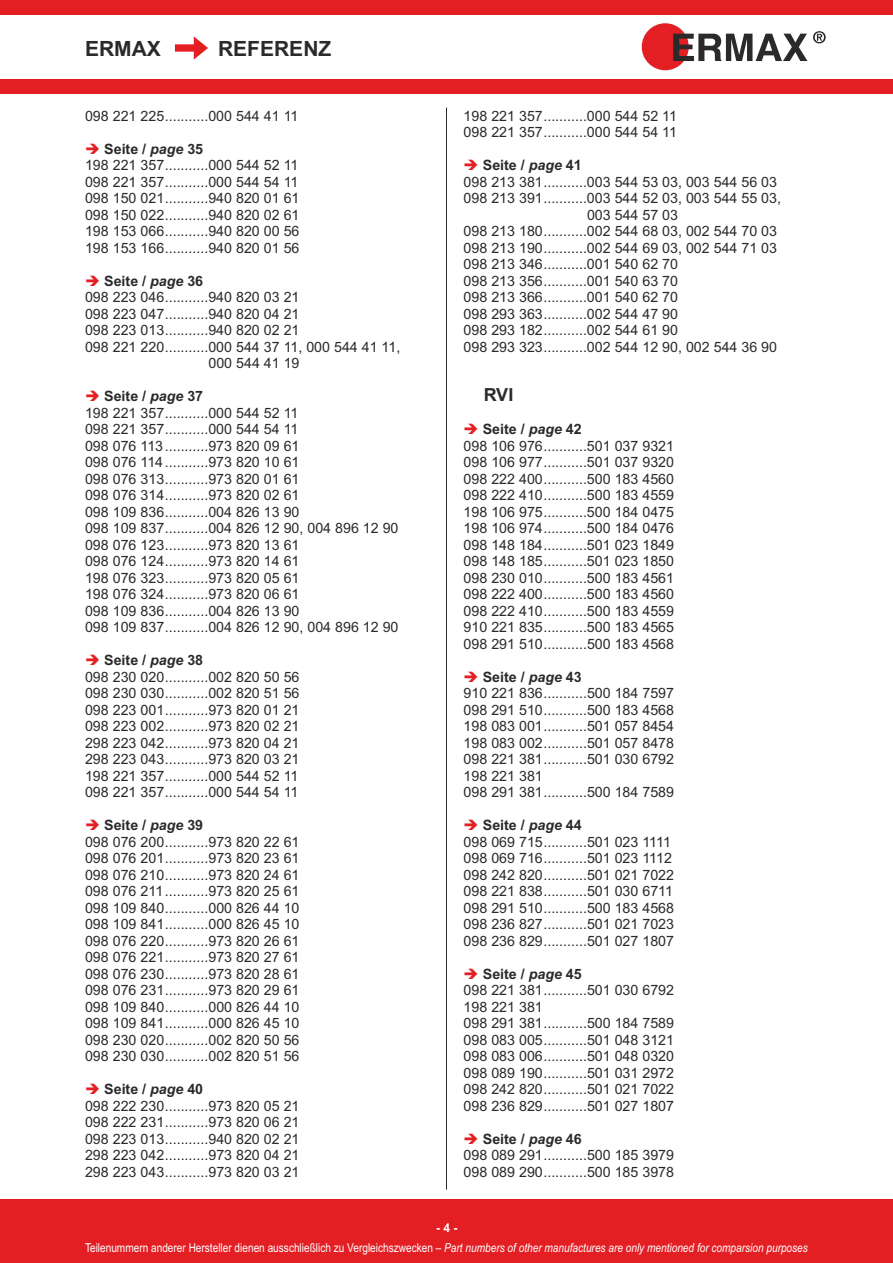
<style>
.page{position:relative;width:893px;height:1263px;background:#fff}
.page>*{position:absolute;margin:0;border:0;box-sizing:border-box;transform-origin:0 0}
.t1{font:700 21px "Arial";color:#2b2929}
.t2{font:700 18px "Arial";color:#2b2929}
.t3{font:14.25px/16.5px "Arial";color:#2b2929}
.t4{font:700 14.25px "Arial";color:#2b2929}
.t5{font:12.3px "Arial Narrow";color:#fff}
.t6{font:700 12px "Arial";color:#fff}
.s1{color:#e31f24}
.s2{font-weight:700}
.s3{font-weight:700;font-style:italic}
.s4{font-style:italic}
</style>
<div class="page">
<div style="left:0;top:79px;width:893px;height:15px;background:#e31f24"></div>
<div style="left:0;top:0;width:893px;height:15px;background:#e31f24"></div>
<div style="left:642px;top:23px;width:47px;height:47px;background:#e31f24;border-radius:50%"></div>
<svg style="left:673px;top:31px;width:153px;height:30px"></svg>
<div style="left:0;top:1199px;width:893px;height:64px;background:#e31f24"></div>
<hr style="left:446px;top:108px;width:1px;height:1081px;background:#2b2929">
<svg style="left:175px;top:36px;width:33px;height:24px"></svg>
<h1 class="t1" style="left:85px;top:40px;width:77px">ERMAX</h1>
<h1 class="t1" style="left:218px;top:40px;width:115px">REFERENZ</h1>
<p class="t3" style="left:85px;top:109px;width:215px">098 221 225...........000 544 41 11</p>
<p class="t3" style="left:85px;top:142px;width:216px"><span class="s1">➔</span> <span class="s2">Seite /</span> <span class="s3">page</span> <span class="s2">35<br></span>198 221 357...........000 544 52 11<br>098 221 357...........000 544 54 11<br>098 150 021...........940 820 01 61<br>098 150 022...........940 820 02 61<br>198 153 066...........940 820 00 56<br>198 153 166...........940 820 01 56</p>
<p class="t4" style="left:85px;top:275px;width:120px"><span class="s1">➔</span> Seite / <span class="s4">page</span> 36</p>
<p class="t3" style="left:85px;top:290px;width:216px">098 223 046...........940 820 03 21</p>
<p class="t3" style="left:85px;top:307px;width:216px">098 223 047...........940 820 04 21</p>
<p class="t3" style="left:85px;top:323px;width:216px">098 223 013...........940 820 02 21</p>
<p class="t3" style="left:85px;top:340px;width:317px">098 221 220...........000 544 37 11, 000 544 41 11,</p>
<p class="t3" style="left:208px;top:356px;width:93px">000 544 41 19</p>
<p class="t3" style="left:85px;top:389px;width:315px"><span class="s1">➔</span> <span class="s2">Seite /</span> <span class="s3">page</span> <span class="s2">37<br></span>198 221 357...........000 544 52 11<br>098 221 357...........000 544 54 11<br>098 076 113...........973 820 09 61<br>098 076 114...........973 820 10 61<br>098 076 313...........973 820 01 61<br>098 076 314...........973 820 02 61<br>098 109 836...........004 826 13 90<br>098 109 837...........004 826 12 90, 004 896 12 90<br>098 076 123...........973 820 13 61<br>098 076 124...........973 820 14 61<br>198 076 323...........973 820 05 61<br>198 076 324...........973 820 06 61<br>098 109 836...........004 826 13 90<br>098 109 837...........004 826 12 90, 004 896 12 90</p>
<p class="t3" style="left:85px;top:653px;width:216px"><span class="s1">➔</span> <span class="s2">Seite /</span> <span class="s3">page</span> <span class="s2">38<br></span>098 230 020...........002 820 50 56<br>098 230 030...........002 820 51 56<br>098 223 001...........973 820 01 21<br>098 223 002...........973 820 02 21<br>298 223 042...........973 820 04 21<br>298 223 043...........973 820 03 21<br>198 221 357...........000 544 52 11<br>098 221 357...........000 544 54 11</p>
<p class="t3" style="left:85px;top:818px;width:216px"><span class="s1">➔</span> <span class="s2">Seite /</span> <span class="s3">page</span> <span class="s2">39<br></span>098 076 200...........973 820 22 61<br>098 076 201...........973 820 23 61<br>098 076 210...........973 820 24 61<br>098 076 211...........973 820 25 61<br>098 109 840...........000 826 44 10<br>098 109 841...........000 826 45 10<br>098 076 220...........973 820 26 61<br>098 076 221...........973 820 27 61<br>098 076 230...........973 820 28 61<br>098 076 231...........973 820 29 61<br>098 109 840...........000 826 44 10<br>098 109 841...........000 826 45 10<br>098 230 020...........002 820 50 56<br>098 230 030...........002 820 51 56</p>
<p class="t3" style="left:85px;top:1082px;width:216px"><span class="s1">➔</span> <span class="s2">Seite /</span> <span class="s3">page</span> <span class="s2">40<br></span>098 222 230...........973 820 05 21<br>098 222 231...........973 820 06 21<br>098 223 013...........940 820 02 21<br>298 223 042...........973 820 04 21<br>298 223 043...........973 820 03 21</p>
<p class="t3" style="left:464px;top:109px;width:215px">198 221 357...........000 544 52 11<br>098 221 357...........000 544 54 11</p>
<p class="t4" style="left:464px;top:160px;width:120px"><span class="s1">➔</span> Seite / <span class="s4">page</span> 41</p>
<p class="t3" style="left:464px;top:175px;width:315px">098 213 381...........003 544 53 03, 003 544 56 03</p>
<p class="t3" style="left:464px;top:191px;width:319px">098 213 391...........003 544 52 03, 003 544 55 03,</p>
<p class="t3" style="left:587px;top:208px;width:93px">003 544 57 03</p>
<p class="t3" style="left:464px;top:224px;width:315px">098 213 180...........002 544 68 03, 002 544 70 03</p>
<p class="t3" style="left:464px;top:241px;width:315px">098 213 190...........002 544 69 03, 002 544 71 03</p>
<p class="t3" style="left:464px;top:257px;width:216px">098 213 346...........001 540 62 70</p>
<p class="t3" style="left:464px;top:274px;width:216px">098 213 356...........001 540 63 70</p>
<p class="t3" style="left:464px;top:290px;width:216px">098 213 366...........001 540 62 70</p>
<p class="t3" style="left:464px;top:307px;width:216px">098 293 363...........002 544 47 90</p>
<p class="t3" style="left:464px;top:323px;width:216px">098 293 182...........002 544 61 90</p>
<p class="t3" style="left:464px;top:340px;width:315px">098 293 323...........002 544 12 90, 002 544 36 90</p>
<p class="t2" style="left:484px;top:388px;width:31px">RVI</p>
<p class="t3" style="left:464px;top:422px;width:212px"><span class="s1">➔</span> <span class="s2">Seite /</span> <span class="s3">page</span> <span class="s2">42<br></span>098 106 976...........501 037 9321<br>098 106 977...........501 037 9320<br>098 222 400...........500 183 4560<br>098 222 410...........500 183 4559<br>198 106 975...........500 184 0475<br>198 106 974...........500 184 0476<br>098 148 184...........501 023 1849<br>098 148 185...........501 023 1850<br>098 230 010...........500 183 4561<br>098 222 400...........500 183 4560<br>098 222 410...........500 183 4559<br>910 221 835...........500 183 4565<br>098 291 510...........500 183 4568</p>
<p class="t3" style="left:464px;top:670px;width:212px"><span class="s1">➔</span> <span class="s2">Seite /</span> <span class="s3">page</span> <span class="s2">43<br></span>910 221 836...........500 184 7597<br>098 291 510...........500 183 4568<br>198 083 001...........501 057 8454<br>198 083 002...........501 057 8478<br>098 221 381...........501 030 6792<br>198 221 381<br>098 291 381...........500 184 7589</p>
<p class="t3" style="left:464px;top:818px;width:212px"><span class="s1">➔</span> <span class="s2">Seite /</span> <span class="s3">page</span> <span class="s2">44<br></span>098 069 715...........501 023 1111<br>098 069 716...........501 023 1112<br>098 242 820...........501 021 7022<br>098 221 838...........501 030 6711<br>098 291 510...........500 183 4568<br>098 236 827...........501 021 7023<br>098 236 829...........501 027 1807</p>
<p class="t3" style="left:464px;top:967px;width:212px"><span class="s1">➔</span> <span class="s2">Seite /</span> <span class="s3">page</span> <span class="s2">45<br></span>098 221 381...........501 030 6792<br>198 221 381<br>098 291 381...........500 184 7589<br>098 083 005...........501 048 3121<br>098 083 006...........501 048 0320<br>098 089 190...........501 031 2972<br>098 242 820...........501 021 7022<br>098 236 829...........501 027 1807</p>
<p class="t3" style="left:464px;top:1132px;width:212px"><span class="s1">➔</span> <span class="s2">Seite /</span> <span class="s3">page</span> <span class="s2">46<br></span>098 089 291...........500 185 3979<br>098 089 290...........500 185 3978</p>
<p class="t6" style="left:436px;top:1223px;width:23px">- 4 -</p>
<p class="t5" style="left:85px;top:1243px;width:724px">Teilenummern anderer Hersteller dienen ausschließlich zu Vergleichszwecken – <span class="s4">Part numbers of other manufactures are only mentioned for comparsion purposes</span></p>
</div>
